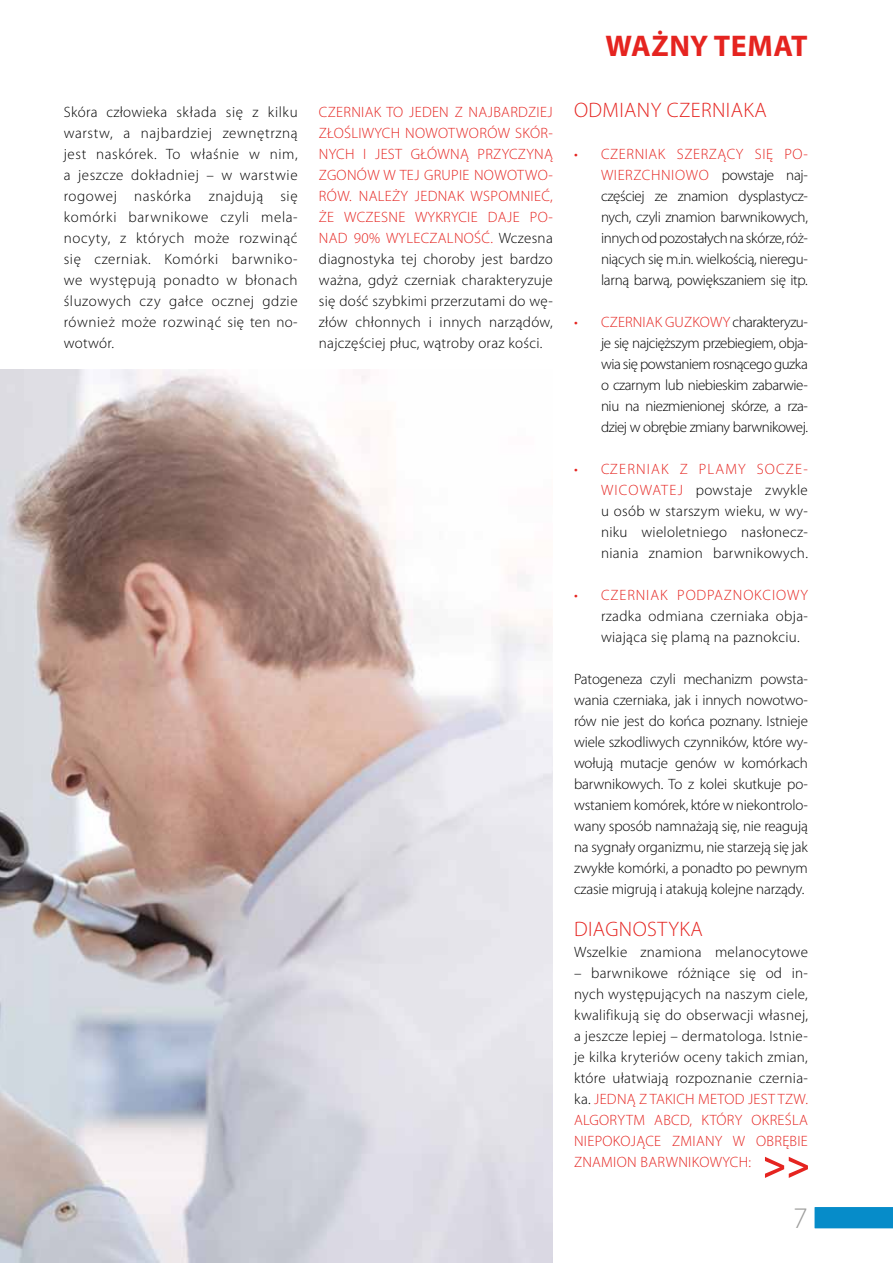
<style>
.page{position:relative;width:893px;height:1263px;background:#fff}
.page>*{position:absolute;margin:0;border:0;box-sizing:border-box;transform-origin:0 0}
.t1{font:700 30px "Myriad Pro";color:#e52420}
.t2{font:300 30px "Myriad Pro";color:#9d9d9c}
.t3{font:300 21px "Myriad Pro";letter-spacing:.02em;color:#e52420}
.t4{font:300 15px/21px "Myriad Pro";letter-spacing:.02em;color:#000;text-align:justify}
.t5{font:300 15px/21px "Myriad Pro";letter-spacing:.02em;color:#e52420;text-align:justify}
.t6{font:300 15px "Myriad Pro";letter-spacing:.06em;color:#e52420}
.s1{color:#000}
.s2{color:#e52420}
</style>
<div class="page">
<svg style="left:765px;top:1157px;width:43px;height:21px"></svg>
<img style="left:0;top:369px;width:553px;height:894px">
<div style="left:815px;top:1207px;width:78px;height:21px;background:#068cc9"></div>
<h1 class="t1" style="left:605px;top:27px;width:186px">WAŻNY TEMAT</h1>
<p class="t4" style="left:64px;top:102px;width:235px">Skóra człowieka składa się z kilku warstw, a najbardziej zewnętrzną jest naskórek. To właśnie w nim, a jeszcze dokładniej – w warstwie rogowej naskórka znajdują się komórki barwnikowe czyli mela&shy;nocyty, z których może rozwinąć się czerniak. Komórki barwniko&shy;we występują ponadto w błonach śluzowych czy gałce ocznej gdzie również może rozwinąć się ten no&shy;wotwór.</p>
<p class="t5" style="left:319px;top:102px;width:235px">CZERNIAK TO JEDEN Z NAJBARDZIEJ ZŁOŚLIWYCH NOWOTWORÓW SKÓR-NYCH I JEST GŁÓWNĄ PRZYCZYNĄ ZGONÓW W TEJ GRUPIE NOWOTWO-RÓW. NALEŻY JEDNAK WSPOMNIEĆ, ŻE WCZESNE WYKRYCIE DAJE PO-NAD 90% WYLECZALNOŚĆ. <span class="s1">Wczesna diagnostyka tej choroby jest bardzo ważna, gdyż czerniak charakteryzuje się dość szybkimi przerzutami do wę&shy;złów chłonnych i innych narządów, najczęściej płuc, wątroby oraz kości.</span></p>
<h2 class="t3" style="left:574px;top:98px;width:194px">ODMIANY CZERNIAKA</h2>
<p class="t4" style="left:601px;top:144px;width:208px;text-indent:-27px"><span class="s2">• CZERNIAK SZERZĄCY SIĘ PO-WIERZCHNIOWO</span> powstaje naj&shy;częściej ze znamion dysplastycz&shy;nych, czyli znamion barwnikowych, innych od pozostałych na skórze, róż&shy;niących się m.in. wielkością, nieregu&shy;larną barwą, powiększaniem się itp.</p>
<p class="t4" style="left:601px;top:312px;width:208px;text-indent:-27px"><span class="s2">• CZERNIAK GUZKOWY</span> charakteryzu&shy;je się najcięższym przebiegiem, obja&shy;wia się powstaniem rosnącego guzka o czarnym lub niebieskim zabarwie&shy;niu na niezmienionej skórze, a rza&shy;dziej w obrębie zmiany barwnikowej.</p>
<p class="t4" style="left:601px;top:459px;width:208px;text-indent:-27px"><span class="s2">• CZERNIAK Z PLAMY SOCZE-WICOWATEJ</span> powstaje zwykle u osób w starszym wieku, w wy&shy;niku wieloletniego nasłonecz&shy;niania znamion barwnikowych.</p>
<p class="t6" style="left:574px;top:587px;width:235px">• CZERNIAK PODPAZNOKCIOWY</p>
<p class="t4" style="left:601px;top:606px;width:208px">rzadka odmiana czerniaka obja&shy;wiająca się plamą na paznokciu.</p>
<p class="t4" style="left:574px;top:669px;width:235px">Patogeneza czyli mechanizm powsta&shy;wania czerniaka, jak i innych nowotwo&shy;rów nie jest do końca poznany. Istnieje wiele szkodliwych czynników, które wy&shy;wołują mutacje genów w komórkach barwnikowych. To z kolei skutkuje po&shy;wstaniem komórek, które w niekontrolo&shy;wany sposób namnażają się, nie reagują na sygnały organizmu, nie starzeją się jak zwykłe komórki, a ponadto po pewnym czasie migrują i atakują kolejne narządy.</p>
<h2 class="t3" style="left:574px;top:917px;width:130px">DIAGNOSTYKA</h2>
<p class="t4" style="left:574px;top:942px;width:235px">Wszelkie znamiona melanocytowe</p>
<p class="t4" style="left:574px;top:963px;width:235px">– barwnikowe różniące się od in&shy;nych występujących na naszym ciele, kwalifikują się do obserwacji własnej, a jeszcze lepiej – dermatologa. Istnie&shy;je kilka kryteriów oceny takich zmian, które ułatwiają rozpoznanie czernia&shy;ka. <span class="s2">JEDNĄ Z TAKICH METOD JEST TZW.<br>ALGORYTM ABCD, KTÓRY OKREŚLA NIEPOKOJĄCE ZMIANY W OBRĘBIE ZNAMION BARWNIKOWYCH:</span></p>
<h1 class="t2" style="left:793px;top:1201px;width:16px">7</h1>
</div>
